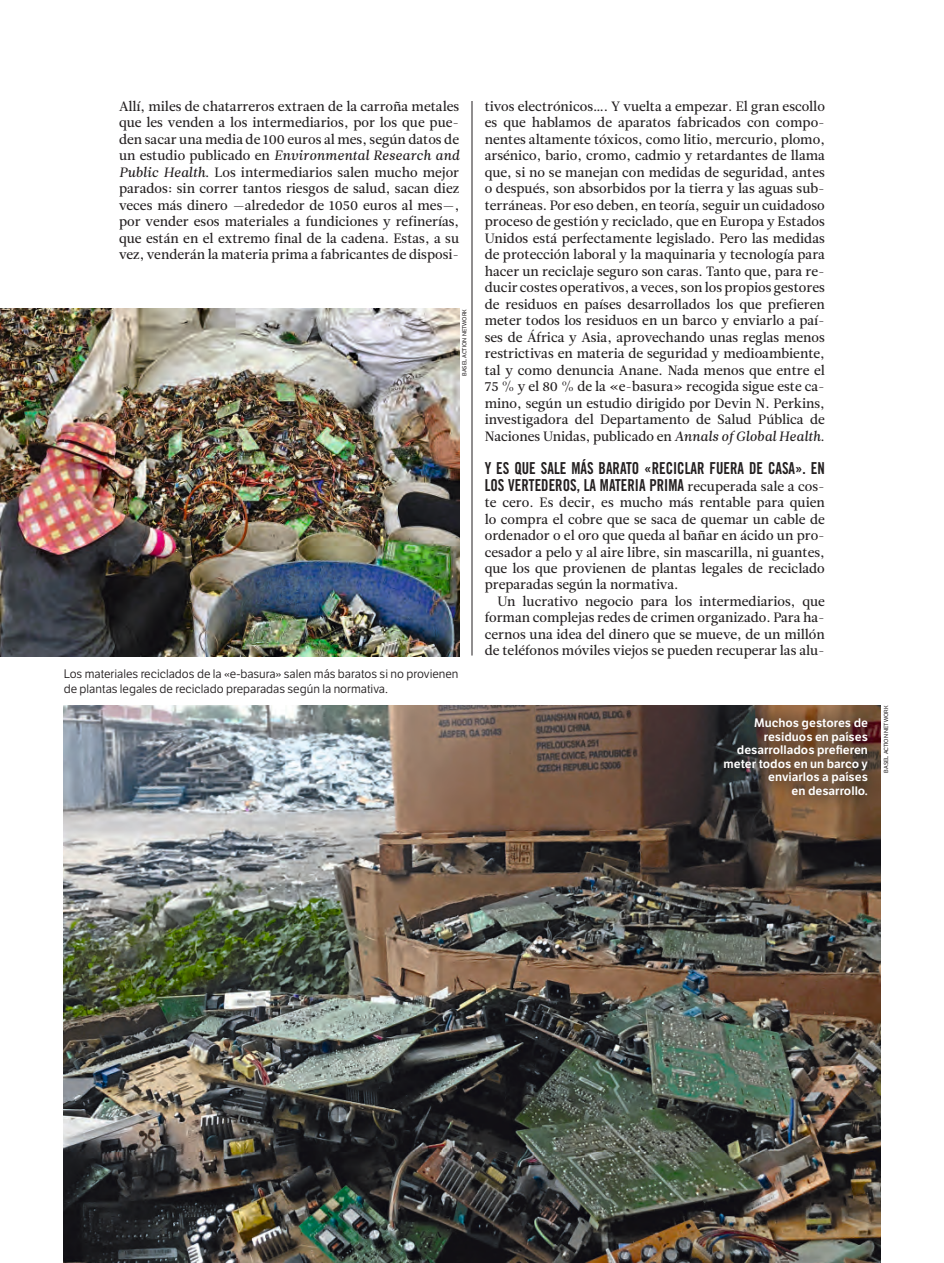
<style>
.page{position:relative;width:944px;height:1263px;background:#fff}
.page>*{position:absolute;margin:0;border:0;box-sizing:border-box;transform-origin:0 0}
.TEXTO_GENERAL_2018_S{font:16.5px/16.5px "Trade Gothic Bold Cond Twenty";color:#231f20;scale:.9 1}
.TEXTO_GENERAL_2018_S-2{font:13.5px/16.5px "Leitura News Roman 2";color:#231f20;text-align:justify}
.PIE_FOTO_2018{font:12px/15px "LFT Etica";color:#231f20}
.PIE_BLANCO_2018{font:600 12px/13.5px "LFT Etica";color:#fff;text-align:right}
.CREDITO_NEGRO_2018{font:5.7px "LFT Etica";color:#231f20}
.s1{font-family:"Leitura News Italic 2"}
.s2{font-family:"Leitura News Roman 2";font-size:13.5px}
</style>
<div class="page">
<hr style="left:472px;top:101px;width:1px;height:554px;background:#231f20">
<img style="left:0;top:309px;width:459px;height:347px">
<img style="left:64px;top:705px;width:817px;height:558px">
<div style="left:711px;top:705px;width:170px;height:103px;background:#231f20;opacity:.75"></div>
<p class="TEXTO_GENERAL_2018_S-2" style="left:119px;top:98px;width:342px">Allí, miles de chatarreros extraen de la carroña metales que les venden a los intermediarios, por los que pue&shy;den sacar una media de 100 euros al mes, según datos de un estudio publicado en <span class="s1">Environmental Research and Public Health</span>. Los intermediarios salen mucho mejor parados: sin correr tantos riesgos de salud, sacan diez veces más dinero —alrededor de 1050 euros al mes—, por vender esos materiales a fundiciones y refinerías, que están en el extremo final de la cadena. Estas, a su vez, venderán la materia prima a fabricantes de disposi-</p>
<p class="TEXTO_GENERAL_2018_S-2" style="left:485px;top:98px;width:342px">tivos electrónicos…. Y vuelta a empezar. El gran escollo es que hablamos de aparatos fabricados con compo&shy;nentes altamente tóxicos, como litio, mercurio, plomo, arsénico, bario, cromo, cadmio y retardantes de llama que, si no se manejan con medidas de seguridad, antes o después, son absorbidos por la tierra y las aguas sub&shy;terráneas. Por eso deben, en teoría, seguir un cuidadoso proceso de gestión y reciclado, que en Europa y Estados Unidos está perfectamente legislado. Pero las medidas de protección laboral y la maquinaria y tecnología para hacer un reciclaje seguro son caras. Tanto que, para re&shy;ducir costes operativos, a veces, son los propios gestores de residuos en países desarrollados los que prefieren meter todos los residuos en un barco y enviarlo a paí&shy;ses de África y Asia, aprovechando unas reglas menos restrictivas en materia de seguridad y medioambiente, tal y como denuncia Anane. Nada menos que entre el 75 % y el 80 % de la «e-basura» recogida sigue este ca&shy;mino, según un estudio dirigido por Devin N. Perkins, investigadora del Departamento de Salud Pública de Naciones Unidas, publicado en <span class="s1">Annals of Global Health</span>.</p>
<p class="TEXTO_GENERAL_2018_S" style="left:485px;top:460px;width:379px">Y ES QUE SALE MÁS BARATO «RECICLAR FUERA DE CASA». EN<br>LOS VERTEDEROS, LA MATERIA PRIMA <span class="s2">recuperada sale a cos-</span></p>
<p class="TEXTO_GENERAL_2018_S-2" style="left:485px;top:494px;width:342px">te cero. Es decir, es mucho más rentable para quien lo compra el cobre que se saca de quemar un cable de ordenador o el oro que queda al bañar en ácido un pro&shy;cesador a pelo y al aire libre, sin mascarilla, ni guantes, que los que provienen de plantas legales de reciclado preparadas según la normativa.</p>
<p class="TEXTO_GENERAL_2018_S-2" style="left:485px;top:593px;width:342px;text-indent:13px">Un lucrativo negocio para los intermediarios, que forman complejas redes de crimen organizado. Para ha&shy;cernos una idea del dinero que se mueve, de un millón de teléfonos móviles viejos se pueden recuperar las alu-</p>
<p class="CREDITO_NEGRO_2018" style="left:461px;top:376px;width:69px;rotate:-90deg">BASEL ACTION NETWORK</p>
<p class="PIE_FOTO_2018" style="left:64px;top:666px;width:396px">Los materiales reciclados de la «e-basura» salen más baratos si no provienen de plantas legales de reciclado preparadas según la normativa.</p>
<p class="PIE_BLANCO_2018" style="left:724px;top:716px;width:146px">Muchos gestores de residuos en países desarrollados prefieren meter todos en un barco y enviarlos a países<br>en desarrollo.</p>
<p class="CREDITO_NEGRO_2018" style="left:883px;top:773px;width:69px;rotate:-90deg">BASEL ACTION NETWORK</p>
</div>
